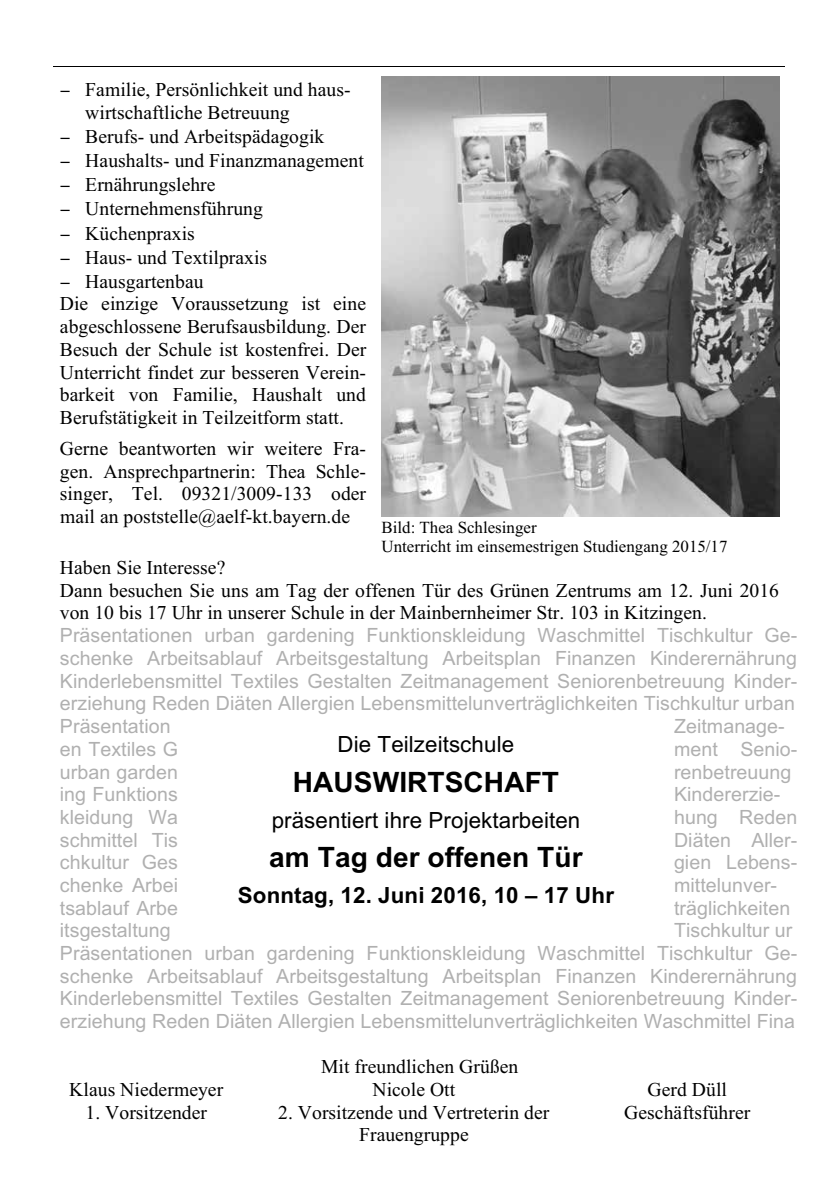
<style>
.page{position:relative;width:840px;height:1191px;background:#fff}
.page>*{position:absolute;margin:0;border:0;box-sizing:border-box;transform-origin:0 0}
.t1{font:28px "Arial Bold MT OV IWPSMA";color:#000}
.t2{font:22.4px "Arial MT OV UWPSMA";letter-spacing:.005em;color:#000}
.t3{font:22.4px "Arial Bold MT OV IWPSMA";letter-spacing:.005em;color:#000}
.t4{font:19.6px/22.6px "Arial MT OV UWPSMA";letter-spacing:.005em;color:#b0b0b0}
.t5{font:19.6px/22.6px "Times New Roman PSMT OV NWPSMA";color:#000;text-align:justify}
.t6{font:17px/19.2px "Times New Roman PSMT OV NWPSMA";color:#000}
</style>
<div class="page">
<hr style="left:54px;top:66px;width:348px;height:1px;background:#000">
<hr style="left:402px;top:66px;width:382px;height:1px;background:#000">
<img style="left:381px;top:77px;width:398px;height:440px">
<p class="t5" style="left:60px;top:78px;width:292px">− Familie, Persönlichkeit und haus-</p>
<p class="t5" style="left:85px;top:101px;width:206px">wirtschaftliche Betreuung</p>
<p class="t5" style="left:60px;top:125px;width:266px">− Berufs- und Arbeitspädagogik</p>
<p class="t5" style="left:60px;top:149px;width:305px">− Haushalts- und Finanzmanagement</p>
<p class="t5" style="left:60px;top:173px;width:157px">− Ernährungslehre</p>
<p class="t5" style="left:60px;top:197px;width:204px">− Unternehmensführung</p>
<p class="t5" style="left:60px;top:221px;width:136px">− Küchenpraxis</p>
<p class="t5" style="left:60px;top:245px;width:209px">− Haus- und Textilpraxis</p>
<p class="t5" style="left:60px;top:269px;width:145px">− Hausgartenbau</p>
<p class="t5" style="left:60px;top:292px;width:307px">Die einzige Voraussetzung ist eine</p>
<p class="t5" style="left:60px;top:315px;width:307px">abgeschlossene Berufsausbildung. Der</p>
<p class="t5" style="left:60px;top:338px;width:308px">Besuch der Schule ist kostenfrei. Der</p>
<p class="t5" style="left:60px;top:360px;width:307px">Unterricht findet zur besseren Verein-</p>
<p class="t5" style="left:60px;top:383px;width:307px">barkeit von Familie, Haushalt und</p>
<p class="t5" style="left:60px;top:406px;width:285px">Berufstätigkeit in Teilzeitform statt.</p>
<p class="t5" style="left:60px;top:437px;width:307px">Gerne beantworten wir weitere Fra&shy;gen. Ansprechpartnerin: Thea Schle&shy;singer, Tel. 09321/3009-133 oder mail an poststelle@aelf-kt.bayern.de</p>
<p class="t6" style="left:381px;top:517px;width:347px">Bild: Thea Schlesinger<br>Unterricht im einsemestrigen Studiengang 2015/17</p>
<p class="t5" style="left:60px;top:556px;width:720px;text-align:left">Haben Sie Interesse?<br>Dann besuchen Sie uns am Tag der offenen Tür des Grünen Zentrums am 12. Juni 2016 von 10 bis 17 Uhr in unserer Schule in der Mainbernheimer Str. 103 in Kitzingen.</p>
<p class="t4" style="left:60px;top:624px;width:738px">Präsentationen urban gardening Funktionskleidung Waschmittel Tischkultur Ge&shy;schenke Arbeitsablauf Arbeitsgestaltung Arbeitsplan Finanzen Kinderernährung Kinderlebensmittel Textiles Gestalten Zeitmanagement Seniorenbetreuung Kinder&shy;erziehung Reden Diäten Allergien Lebensmittelunverträglichkeiten Tischkultur urban Präsentation<br>en Textiles G<br>urban garden<br>ing Funktions<br>kleidung Wa<br>schmittel Tis<br>chkultur Ges<br>chenke Arbei<br>tsablauf Arbe<br>itsgestaltung</p>
<p class="t4" style="left:673px;top:715px;width:112px">Zeitmanage-</p>
<p class="t4" style="left:673px;top:737px;width:125px">ment Senio-</p>
<p class="t4" style="left:673px;top:760px;width:119px">renbetreuung</p>
<p class="t4" style="left:673px;top:783px;width:108px">Kindererzie-</p>
<p class="t4" style="left:673px;top:806px;width:125px">hung Reden</p>
<p class="t4" style="left:673px;top:828px;width:125px">Diäten Aller-</p>
<p class="t4" style="left:673px;top:851px;width:125px">gien Lebens-</p>
<p class="t4" style="left:673px;top:873px;width:105px">mittelunver-</p>
<p class="t4" style="left:673px;top:896px;width:118px">träglichkeiten</p>
<p class="t4" style="left:673px;top:919px;width:120px">Tischkultur ur</p>
<p class="t4" style="left:60px;top:941px;width:738px">Präsentationen urban gardening Funktionskleidung Waschmittel Tischkultur Ge-</p>
<p class="t4" style="left:60px;top:964px;width:738px">schenke Arbeitsablauf Arbeitsgestaltung Arbeitsplan Finanzen Kinderernährung</p>
<p class="t4" style="left:60px;top:987px;width:738px">Kinderlebensmittel Textiles Gestalten Zeitmanagement Seniorenbetreuung Kinder-</p>
<p class="t4" style="left:60px;top:1009px;width:736px">erziehung Reden Diäten Allergien Lebensmittelunverträglichkeiten Waschmittel Fina</p>
<p class="t5" style="left:321px;top:1055px;width:199px">Mit freundlichen Grüßen</p>
<p class="t5" style="left:69px;top:1078px;width:155px">Klaus Niedermeyer</p>
<p class="t5" style="left:372px;top:1078px;width:84px">Nicole Ott</p>
<p class="t5" style="left:647px;top:1078px;width:81px">Gerd Düll</p>
<p class="t5" style="left:85px;top:1100px;width:123px">1. Vorsitzender</p>
<p class="t5" style="left:278px;top:1100px;width:272px;text-align:center">2. Vorsitzende und Vertreterin der<br>Frauengruppe</p>
<p class="t5" style="left:624px;top:1100px;width:127px">Geschäftsführer</p>
<p class="t2" style="left:337px;top:729px;width:178px">Die Teilzeitschule</p>
<h1 class="t1" style="left:292px;top:762px;width:268px">HAUSWIRTSCHAFT</h1>
<p class="t2" style="left:271px;top:804px;width:310px">präsentiert ihre Projektarbeiten</p>
<h1 class="t1" style="left:269px;top:838px;width:315px">am Tag der offenen Tür</h1>
<p class="t3" style="left:238px;top:879px;width:377px">Sonntag, 12. Juni 2016, 10 – 17 Uhr</p>
</div>
